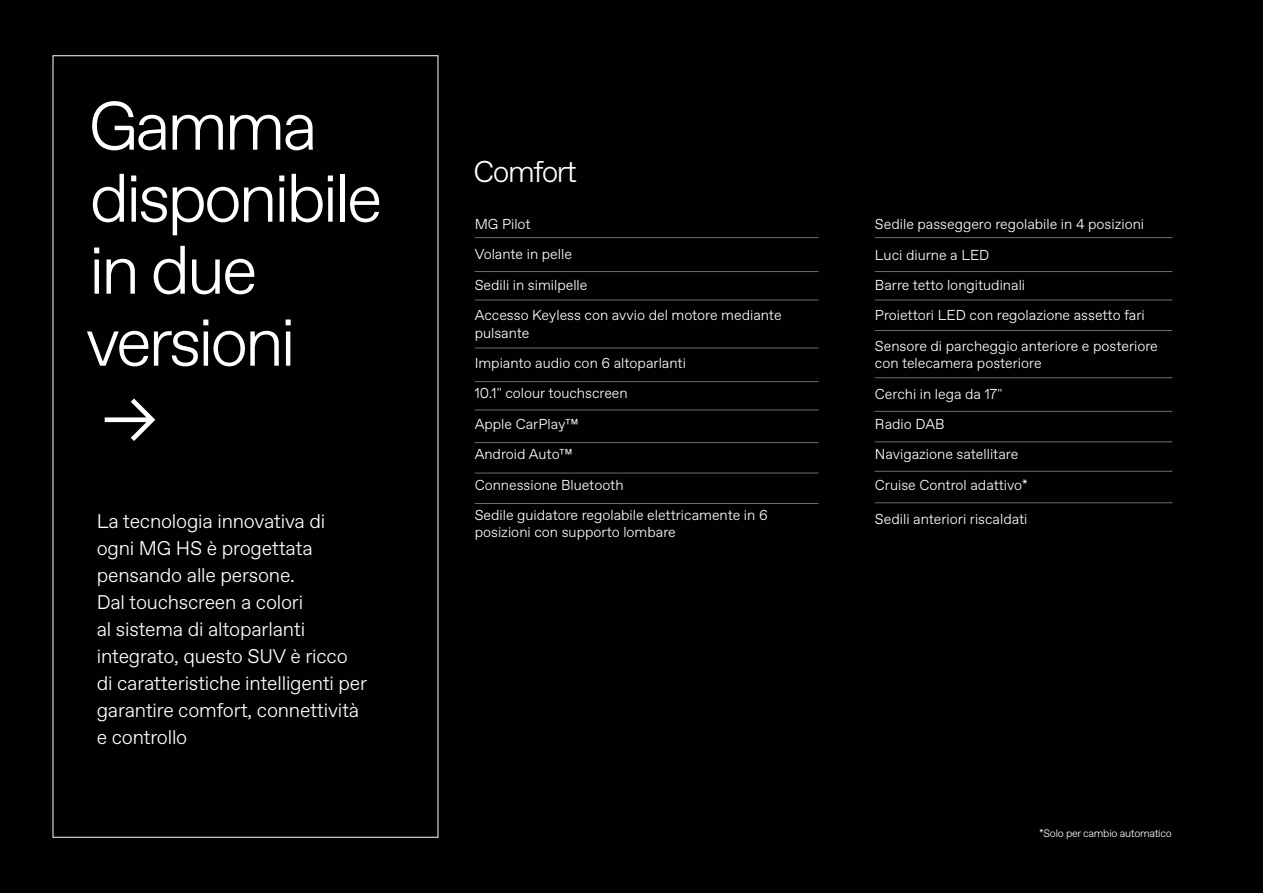
<style>
.page{position:relative;width:1263px;height:893px;background:#010101}
.page>*{position:absolute;margin:0;border:0;box-sizing:border-box;transform-origin:0 0}
.t1{font:300 68.4px/72px "Favorit Std";letter-spacing:-.05em;color:#fff}
.t2{font:300 30px "Favorit Std";letter-spacing:-.05em;color:#fff}
.t3{font:300 19.8px/27px "Favorit Std";letter-spacing:-.01em;color:#fff}
.t4{font:300 14.4px/30.5px "Favorit Std";color:#fff}
.t5{font:300 10.8px "Favorit Std";letter-spacing:-.025em;color:#fff}
</style>
<div class="page">
<hr style="left:475px;top:503px;width:343px;height:1px;background:#6c6d70">
<hr style="left:475px;top:381px;width:343px;height:1px;background:#6c6d70">
<hr style="left:475px;top:348px;width:343px;height:1px;background:#6c6d70">
<hr style="left:475px;top:442px;width:343px;height:1px;background:#6c6d70">
<hr style="left:475px;top:410px;width:343px;height:1px;background:#6c6d70">
<hr style="left:475px;top:300px;width:343px;height:1px;background:#6c6d70">
<hr style="left:875px;top:300px;width:297px;height:1px;background:#6c6d70">
<hr style="left:875px;top:330px;width:297px;height:1px;background:#6c6d70">
<hr style="left:875px;top:377px;width:297px;height:1px;background:#6c6d70">
<hr style="left:875px;top:411px;width:297px;height:1px;background:#6c6d70">
<hr style="left:875px;top:441px;width:297px;height:1px;background:#6c6d70">
<hr style="left:875px;top:471px;width:297px;height:1px;background:#6c6d70">
<hr style="left:875px;top:502px;width:297px;height:1px;background:#6c6d70">
<hr style="left:475px;top:271px;width:343px;height:1px;background:#6c6d70">
<hr style="left:875px;top:271px;width:297px;height:1px;background:#6c6d70">
<hr style="left:475px;top:237px;width:343px;height:1px;background:#6c6d70">
<hr style="left:875px;top:237px;width:297px;height:1px;background:#6c6d70">
<hr style="left:475px;top:473px;width:343px;height:1px;background:#6c6d70">
<h1 class="t1" style="left:86px;top:87px;width:298px">Gamma disponibile in due versioni</h1>
<h1 class="t1" style="left:103px;top:381px;width:55px">→</h1>
<p class="t3" style="left:97px;top:507px;width:272px">La tecnologia innovativa di ogni MG HS è progettata pensando alle persone.<br>Dal touchscreen a colori<br>al sistema di altoparlanti integrato, questo SUV è ricco di caratteristiche intelligenti per garantire comfort, connettività e controllo</p>
<h2 class="t2" style="left:474px;top:151px;width:105px">Comfort</h2>
<p class="t4" style="left:475px;top:208px;width:308px">MG Pilot<br>Volante in pelle<br>Sedili in similpelle<br>Accesso Keyless con avvio del motore mediante</p>
<p class="t4" style="left:475px;top:317px;width:295px">pulsante<br>Impianto audio con 6 altoparlanti<br>10.1" colour touchscreen<br>Apple CarPlay™<br>Android Auto™<br>Connessione Bluetooth<br>Sedile guidatore regolabile elettricamente in 6</p>
<p class="t4" style="left:475px;top:517px;width:203px">posizioni con supporto lombare</p>
<p class="t4" style="left:875px;top:208px;width:284px">Sedile passeggero regolabile in 4 posizioni Luci diurne a LED<br>Barre tetto longitudinali<br>Proiettori LED con regolazione assetto fari Sensore di parcheggio anteriore e posteriore</p>
<p class="t4" style="left:875px;top:347px;width:168px">con telecamera posteriore<br>Cerchi in lega da 17"<br>Radio DAB<br>Navigazione satellitare<br>Cruise Control adattivo*</p>
<p class="t4" style="left:875px;top:504px;width:154px">Sedili anteriori riscaldati</p>
<p class="t5" style="left:1039px;top:826px;width:134px">*Solo per cambio automatico</p>
</div>
